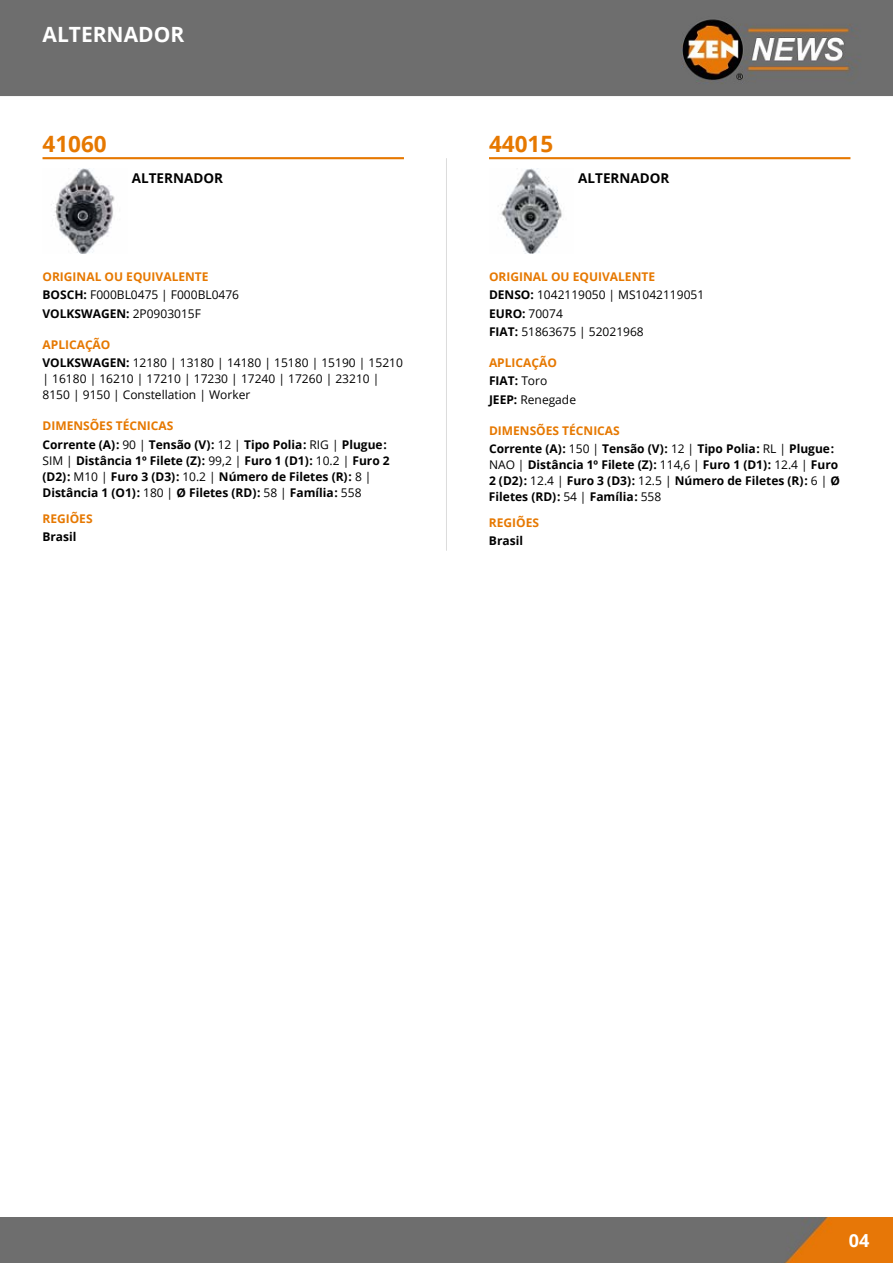
<style>
.page{position:relative;width:893px;height:1263px;background:#fff}
.page>*{position:absolute;margin:0;border:0;box-sizing:border-box;transform-origin:0 0}
.t1{font:700 22.5px "Open Sans";color:#e67800}
.t2{font:700 21px "Open Sans";color:#fff}
.t3{font:700 18px "Open Sans";color:#fff}
.t4{font:700 13.5px "Open Sans";color:#000}
.t5{font:700 12px/16.2px "Open Sans";color:#000}
.t6{font:12px/18.3px "Open Sans";color:#000}
.t7{font:700 12px "Open Sans";color:#e67800}
.s1{font-weight:700;color:#e67800}
.s2{font-weight:700}
.s3{color:#e67800}
.s4{font-weight:400}
</style>
<div class="page">
<div style="left:0;top:0;width:893px;height:96px;background:#6e6e6e"></div>
<img style="left:0;top:1217px;width:893px;height:46px">
<hr style="left:43px;top:157px;width:361px;height:2px;background:#e67800">
<img style="left:51px;top:169px;width:64px;height:84px">
<hr style="left:489px;top:157px;width:361px;height:2px;background:#e67800">
<img style="left:501px;top:169px;width:61px;height:84px">
<hr style="left:446px;top:158px;width:1px;height:393px;background:#dcdcdc">
<h2 class="t2" style="left:43px;top:19px;width:143px">ALTERNADOR</h2>
<h1 class="t1" style="left:43px;top:128px;width:66px">41060</h1>
<h1 class="t1" style="left:489px;top:128px;width:66px">44015</h1>
<p class="t4" style="left:132px;top:168px;width:93px">ALTERNADOR</p>
<p class="t4" style="left:578px;top:168px;width:93px">ALTERNADOR</p>
<p class="t6" style="left:43px;top:267px;width:198px"><span class="s1">ORIGINAL OU EQUIVALENTE<br></span><span class="s2">BOSCH:</span> F000BL0475 | F000BL0476<br><span class="s2">VOLKSWAGEN:</span> 2P0903015F</p>
<p class="t6" style="left:43px;top:335px;width:362px"><span class="s1">APLICAÇÃO<br></span><span class="s2">VOLKSWAGEN:</span> 12180 | 13180 | 14180 | 15180 | 15190 | 15210</p>
<p class="t6" style="left:43px;top:370px;width:338px;line-height:16.2px">| 16180 | 16210 | 17210 | 17230 | 17240 | 17260 | 23210 |<br>8150 | 9150 | Constellation | Worker</p>
<p class="t5" style="left:43px;top:417px;width:346px;line-height:18.3px"><span class="s3">DIMENSÕES TÉCNICAS<br></span>Corrente (A): <span class="s4">90 |</span> Tensão (V): <span class="s4">12 |</span> Tipo Polia: <span class="s4">RIG |</span> Plugue:</p>
<p class="t5" style="left:42px;top:452px;width:349px"><span class="s4">SIM |</span> Distância 1º Filete (Z): <span class="s4">99,2 |</span> Furo 1 (D1): <span class="s4">10.2 |</span> Furo 2 (D2): <span class="s4">M10 |</span> Furo 3 (D3): <span class="s4">10.2 |</span> Número de Filetes (R): <span class="s4">8 |<br></span>Distância 1 (O1): <span class="s4">180 |</span> Ø Filetes (RD): <span class="s4">58 |</span> Família: <span class="s4">558</span></p>
<p class="t7" style="left:42px;top:510px;width:52px">REGIÕES</p>
<p class="t5" style="left:42px;top:528px;width:36px">Brasil</p>
<p class="t6" style="left:489px;top:267px;width:217px"><span class="s1">ORIGINAL OU EQUIVALENTE<br></span><span class="s2">DENSO:</span> 1042119050 | MS1042119051<br><span class="s2">EURO:</span> 70074<br><span class="s2">FIAT:</span> 51863675 | 52021968</p>
<p class="t6" style="left:489px;top:353px;width:89px"><span class="s1">APLICAÇÃO<br></span><span class="s2">FIAT:</span> Toro<br><span class="s2">JEEP:</span> Renegade</p>
<p class="t5" style="left:489px;top:421px;width:347px;line-height:18.3px"><span class="s3">DIMENSÕES TÉCNICAS<br></span>Corrente (A): <span class="s4">150 |</span> Tensão (V): <span class="s4">12 |</span> Tipo Polia: <span class="s4">RL |</span> Plugue:</p>
<p class="t5" style="left:489px;top:456px;width:352px"><span class="s4">NAO |</span> Distância 1º Filete (Z): <span class="s4">114,6 |</span> Furo 1 (D1): <span class="s4">12.4 |</span> Furo<br>2 (D2): <span class="s4">12.4 |</span> Furo 3 (D3): <span class="s4">12.5 |</span> Número de Filetes (R): <span class="s4">6 |</span> Ø<br>Filetes (RD): <span class="s4">54 |</span> Família: <span class="s4">558</span></p>
<p class="t7" style="left:489px;top:514px;width:52px">REGIÕES</p>
<p class="t5" style="left:489px;top:532px;width:36px">Brasil</p>
<h3 class="t3" style="left:849px;top:1228px;width:22px">04</h3>
</div>
